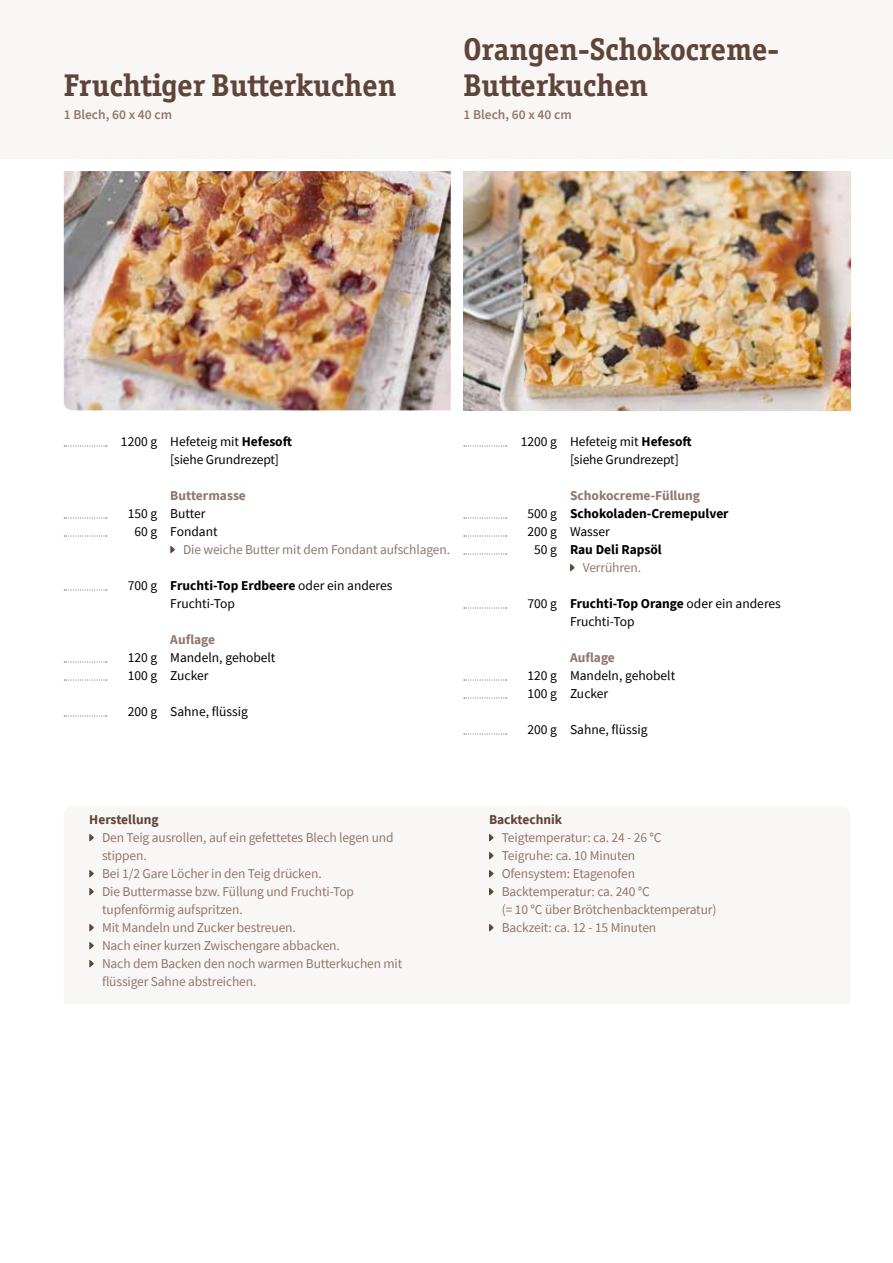
<style>
.page{position:relative;width:893px;height:1263px;background:#fff}
.page>*{position:absolute;margin:0;border:0;box-sizing:border-box;transform-origin:0 0}
.t1{font:700 31.5px/36px "Officina Serif ITC Pro";color:#5e4439}
.t2{font:13.5px/18px "Source Sans Pro";letter-spacing:-.01em;color:#90786d}
.t3{font:13.5px/18px "Source Sans Pro";color:#000}
.t4{font:700 13.5px "Source Sans Pro";color:#90786d}
.t5{font:700 13.5px "Source Sans Pro";color:#000}
.t6{font:600 13.5px "Source Sans Pro";color:#90786d}
.t7{font:700 13.5px "Source Sans Pro";color:#5e4439}
.s1{font-weight:700}
</style>
<div class="page">
<div style="left:0;top:0;width:893px;height:158px;background:#f9f7f6"></div>
<img style="left:64px;top:171px;width:387px;height:239px">
<svg style="left:170px;top:546px;width:5px;height:8px"></svg>
<svg style="left:89px;top:833px;width:5px;height:9px"></svg>
<svg style="left:89px;top:869px;width:5px;height:9px"></svg>
<svg style="left:89px;top:887px;width:5px;height:9px"></svg>
<svg style="left:89px;top:923px;width:5px;height:9px"></svg>
<svg style="left:89px;top:941px;width:5px;height:9px"></svg>
<svg style="left:89px;top:959px;width:5px;height:9px"></svg>
<svg style="left:64px;top:446px;width:43px;height:1px"></svg>
<svg style="left:64px;top:518px;width:43px;height:1px"></svg>
<svg style="left:64px;top:536px;width:43px;height:1px"></svg>
<svg style="left:64px;top:590px;width:43px;height:1px"></svg>
<svg style="left:64px;top:662px;width:43px;height:1px"></svg>
<svg style="left:64px;top:680px;width:43px;height:1px"></svg>
<svg style="left:64px;top:716px;width:43px;height:1px"></svg>
<svg style="left:489px;top:833px;width:5px;height:9px"></svg>
<svg style="left:489px;top:851px;width:5px;height:9px"></svg>
<svg style="left:489px;top:869px;width:5px;height:9px"></svg>
<svg style="left:489px;top:887px;width:5px;height:9px"></svg>
<svg style="left:489px;top:923px;width:5px;height:9px"></svg>
<img style="left:463px;top:171px;width:387px;height:239px">
<svg style="left:570px;top:564px;width:5px;height:8px"></svg>
<svg style="left:464px;top:446px;width:43px;height:1px"></svg>
<svg style="left:464px;top:518px;width:43px;height:1px"></svg>
<svg style="left:464px;top:536px;width:43px;height:1px"></svg>
<svg style="left:464px;top:554px;width:43px;height:1px"></svg>
<svg style="left:464px;top:608px;width:43px;height:1px"></svg>
<svg style="left:464px;top:680px;width:43px;height:1px"></svg>
<svg style="left:464px;top:698px;width:43px;height:1px"></svg>
<svg style="left:464px;top:734px;width:43px;height:1px"></svg>
<h1 class="t1" style="left:64px;top:67px;width:334px">Fruchtiger Butterkuchen</h1>
<p class="t6" style="left:64px;top:105px;width:110px">1 Blech, 60 x 40 cm</p>
<h1 class="t1" style="left:463px;top:31px;width:317px">Orangen-Schokocreme-<br>Butterkuchen</h1>
<p class="t6" style="left:463px;top:105px;width:110px">1 Blech, 60 x 40 cm</p>
<p class="t3" style="left:121px;top:433px;width:38px">1200 g</p>
<p class="t3" style="left:128px;top:505px;width:31px;text-align:center">150 g<br>60 g</p>
<p class="t3" style="left:128px;top:577px;width:31px">700 g</p>
<p class="t3" style="left:128px;top:649px;width:31px">120 g<br>100 g</p>
<p class="t3" style="left:128px;top:703px;width:31px">200 g</p>
<p class="t3" style="left:170px;top:433px;width:123px">Hefeteig mit <span class="s1">Hefesoft </span>[siehe Grundrezept]</p>
<p class="t4" style="left:170px;top:487px;width:77px">Buttermasse</p>
<p class="t3" style="left:170px;top:505px;width:49px">Butter<br>Fondant</p>
<p class="t2" style="left:183px;top:541px;width:269px">Die weiche Butter mit dem Fondant aufschlagen.</p>
<p class="t3" style="left:170px;top:577px;width:224px"><span class="s1">Fruchti-Top Erdbeere</span> oder ein anderes<br>Fruchti-Top</p>
<p class="t4" style="left:170px;top:631px;width:46px">Auflage</p>
<p class="t3" style="left:170px;top:649px;width:107px">Mandeln, gehobelt<br>Zucker</p>
<p class="t3" style="left:170px;top:703px;width:79px">Sahne, flüssig</p>
<p class="t7" style="left:89px;top:811px;width:71px">Herstellung</p>
<p class="t2" style="left:102px;top:829px;width:302px">Den Teig ausrollen, auf ein gefettetes Blech legen und stippen.<br>Bei 1/2 Gare Löcher in den Teig drücken.<br>Die Buttermasse bzw. Füllung und Fruchti-Top tupfenförmig aufspritzen.<br>Mit Mandeln und Zucker bestreuen.<br>Nach einer kurzen Zwischengare abbacken.<br>Nach dem Backen den noch warmen Butterkuchen mit flüssiger Sahne abstreichen.</p>
<p class="t3" style="left:521px;top:433px;width:38px">1200 g</p>
<p class="t3" style="left:527px;top:505px;width:31px;text-align:center">500 g<br>200 g<br>50 g</p>
<p class="t3" style="left:527px;top:595px;width:31px">700 g</p>
<p class="t3" style="left:527px;top:667px;width:31px">120 g<br>100 g</p>
<p class="t3" style="left:527px;top:721px;width:31px">200 g</p>
<p class="t3" style="left:570px;top:433px;width:123px">Hefeteig mit <span class="s1">Hefesoft </span>[siehe Grundrezept]</p>
<p class="t4" style="left:570px;top:487px;width:132px">Schokocreme-Füllung</p>
<p class="t5" style="left:570px;top:505px;width:160px">Schokoladen-Cremepulver</p>
<p class="t3" style="left:570px;top:523px;width:41px">Wasser</p>
<p class="t5" style="left:570px;top:541px;width:93px">Rau Deli Rapsöl</p>
<p class="t2" style="left:583px;top:559px;width:60px">Verrühren.</p>
<p class="t3" style="left:570px;top:595px;width:212px"><span class="s1">Fruchti-Top Orange</span> oder ein anderes<br>Fruchti-Top</p>
<p class="t4" style="left:570px;top:649px;width:46px">Auflage</p>
<p class="t3" style="left:570px;top:667px;width:107px">Mandeln, gehobelt<br>Zucker</p>
<p class="t3" style="left:570px;top:721px;width:79px">Sahne, flüssig</p>
<p class="t7" style="left:489px;top:811px;width:75px">Backtechnik</p>
<p class="t2" style="left:502px;top:829px;width:216px">Teigtemperatur: ca. 24 - 26 °C<br>Teigruhe: ca. 10 Minuten<br>Ofensystem: Etagenofen<br>Backtemperatur: ca. 240 °C<br>(= 10 °C über Brötchenbacktemperatur)<br>Backzeit: ca. 12 - 15 Minuten</p>
</div>
